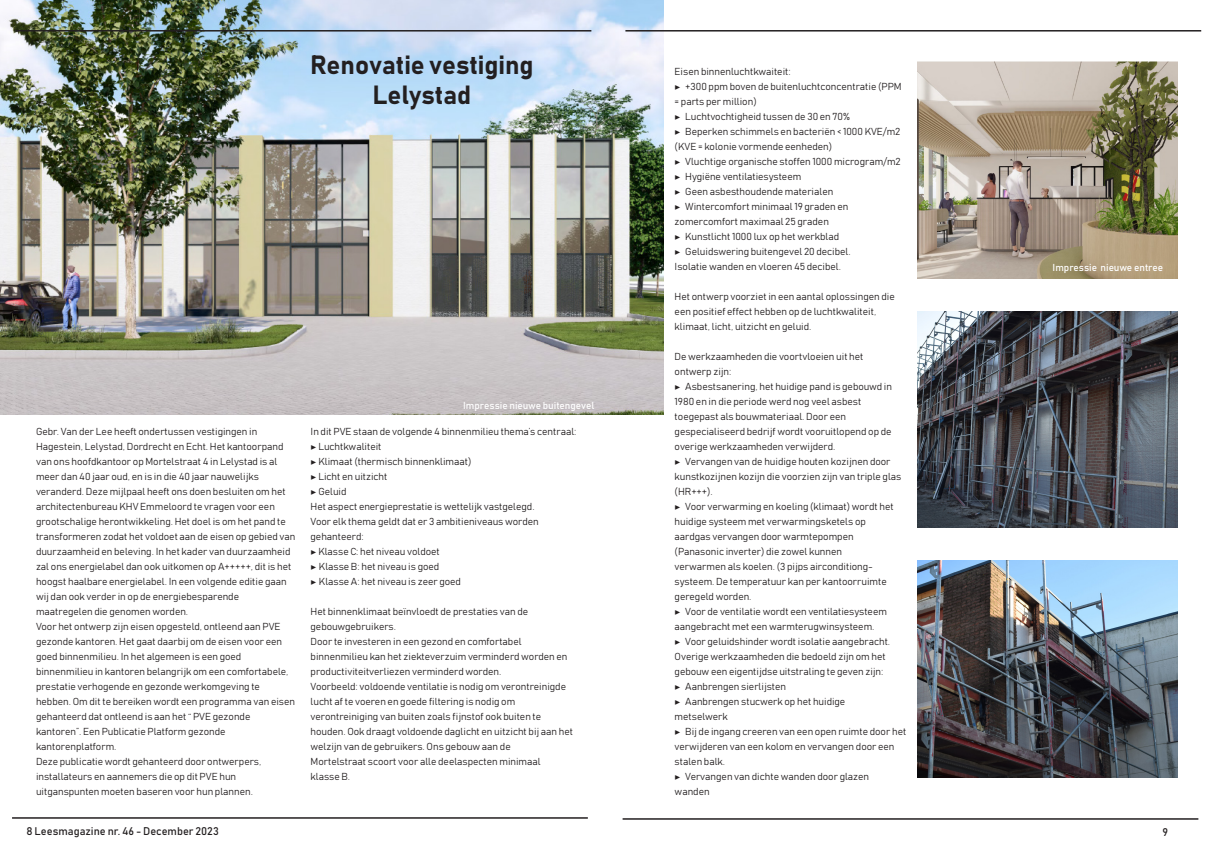
<style>
.page{position:relative;width:1214px;height:854px;background:#fff}
.page>*{position:absolute;margin:0;border:0;box-sizing:border-box;transform-origin:0 0}
.t1{font:26px "Bahnschrift";color:#231f20}
.t2{font:11px "Bahnschrift";color:#231f20}
.t3{font:10px/15px "Bahnschrift";color:#231f20}
.t4{font:10px "Bahnschrift";color:#fff}
.s1{font-family:"Minion Pro"}
</style>
<div class="page">
<img style="left:0;top:0;width:663px;height:414px">
<hr style="left:16px;top:30px;width:575px;height:2px;background:#231f20">
<hr style="left:12px;top:816px;width:575px;height:2px;background:#231f20">
<img style="left:917px;top:311px;width:260px;height:216px">
<img style="left:917px;top:560px;width:260px;height:217px">
<hr style="left:625px;top:30px;width:575px;height:2px;background:#231f20">
<hr style="left:622px;top:817px;width:576px;height:2px;background:#231f20">
<img style="left:917px;top:62px;width:260px;height:217px">
<p class="t1" style="left:310px;top:48px;width:225px">Renovatie vestiging</p>
<p class="t1" style="left:372px;top:78px;width:100px">Lelystad</p>
<p class="t3" style="left:36px;top:423px;width:223px">Gebr. Van der Lee heeft ondertussen vestigingen in</p>
<p class="t3" style="left:36px;top:438px;width:249px">Hagestein, Lelystad, Dordrecht en Echt. Het kantoorpand van ons hoofdkantoor op Mortelstraat 4 in Lelystad is al meer dan 40 jaar oud, en is in die 40 jaar nauwelijks</p>
<p class="t3" style="left:36px;top:483px;width:261px">veranderd. Deze mijlpaal heeft ons doen besluiten om het architectenbureau KHV Emmeloord te vragen voor een grootschalige herontwikkeling. Het doel is om het pand te transformeren zodat het voldoet aan de eisen op gebied van duurzaamheid en beleving. In het kader van duurzaamheid zal ons energielabel dan ook uitkomen op A+++++, dit is het hoogst haalbare energielabel. In een volgende editie gaan wij dan ook verder in op de energiebesparende</p>
<p class="t3" style="left:36px;top:603px;width:154px">maatregelen die genomen worden.</p>
<p class="t3" style="left:36px;top:618px;width:247px">Voor het ontwerp zijn eisen opgesteld, ontleend aan PVE gezonde kantoren. Het gaat daarbij om de eisen voor een goed binnenmilieu. In het algemeen is een goed</p>
<p class="t3" style="left:36px;top:663px;width:254px">binnenmilieu in kantoren belangrijk om een comfortabele, prestatie verhogende en gezonde werkomgeving te</p>
<p class="t3" style="left:36px;top:693px;width:260px">hebben. Om dit te bereiken wordt een programma van eisen gehanteerd dat ontleend is aan het “ PVE gezonde</p>
<p class="t3" style="left:36px;top:723px;width:191px">kantoren”. Een Publicatie Platform gezonde</p>
<p class="t3" style="left:36px;top:738px;width:82px">kantorenplatform.</p>
<p class="t3" style="left:36px;top:753px;width:227px">Deze publicatie wordt gehanteerd door ontwerpers,</p>
<p class="t3" style="left:36px;top:768px;width:202px">installateurs en aannemers die op dit PVE hun</p>
<p class="t3" style="left:36px;top:783px;width:218px">uitganspunten moeten baseren voor hun plannen.</p>
<p class="t4" style="left:463px;top:399px;width:133px">Impressie nieuwe buitengevel</p>
<p class="t3" style="left:310px;top:423px;width:267px">In dit PVE staan de volgende 4 binnenmilieu thema’s centraal:</p>
<p class="t3" style="left:310px;top:438px;width:72px"><span class="s1">▶</span> Luchtkwaliteit</p>
<p class="t3" style="left:310px;top:453px;width:162px"><span class="s1">▶</span> Klimaat (thermisch binnenklimaat)</p>
<p class="t3" style="left:310px;top:468px;width:78px"><span class="s1">▶</span> Licht en uitzicht</p>
<p class="t3" style="left:310px;top:483px;width:37px"><span class="s1">▶</span> Geluid</p>
<p class="t3" style="left:310px;top:498px;width:225px">Het aspect energieprestatie is wettelijk vastgelegd.</p>
<p class="t3" style="left:310px;top:513px;width:230px">Voor elk thema geldt dat er 3 ambitieniveaus worden</p>
<p class="t3" style="left:310px;top:528px;width:55px">gehanteerd:</p>
<p class="t3" style="left:310px;top:543px;width:131px"><span class="s1">▶</span> Klasse C: het niveau voldoet</p>
<p class="t3" style="left:310px;top:558px;width:130px"><span class="s1">▶</span> Klasse B: het niveau is goed</p>
<p class="t3" style="left:310px;top:573px;width:152px"><span class="s1">▶</span> Klasse A: het niveau is zeer goed</p>
<p class="t3" style="left:310px;top:603px;width:219px">Het binnenklimaat beïnvloedt de prestaties van de</p>
<p class="t3" style="left:310px;top:618px;width:87px">gebouwgebruikers.</p>
<p class="t3" style="left:310px;top:633px;width:212px">Door te investeren in een gezond en comfortabel</p>
<p class="t3" style="left:310px;top:648px;width:258px">binnenmilieu kan het ziekteverzuim verminderd worden en productiviteitverliezen verminderd worden.</p>
<p class="t3" style="left:310px;top:678px;width:257px">Voorbeeld: voldoende ventilatie is nodig om verontreinigde lucht af te voeren en goede filtering is nodig om</p>
<p class="t3" style="left:310px;top:708px;width:232px">verontreiniging van buiten zoals fijnstof ook buiten te</p>
<p class="t3" style="left:310px;top:723px;width:264px">houden. Ook draagt voldoende daglicht en uitzicht bij aan het welzijn van de gebruikers. Ons gebouw aan de</p>
<p class="t3" style="left:310px;top:753px;width:232px">Mortelstraat scoort voor alle deelaspecten minimaal</p>
<p class="t3" style="left:310px;top:768px;width:41px">klasse B.</p>
<p class="t3" style="left:674px;top:63px;width:118px">Eisen binnenluchtkwaiteit:</p>
<p class="t3" style="left:674px;top:78px;width:228px"><span class="s1">▶</span> +300 ppm boven de buitenluchtconcentratie (PPM = parts per million)</p>
<p class="t3" style="left:674px;top:108px;width:177px"><span class="s1">▶</span> Luchtvochtigheid tussen de 30 en 70%</p>
<p class="t3" style="left:674px;top:123px;width:227px"><span class="s1">▶</span> Beperken schimmels en bacteriën &lt; 1000 KVE/m2 (KVE = kolonie vormende eenheden)</p>
<p class="t3" style="left:674px;top:153px;width:228px"><span class="s1">▶</span> Vluchtige organische stoffen 1000 microgram/m2</p>
<p class="t3" style="left:674px;top:168px;width:128px"><span class="s1">▶</span> Hygiëne ventilatiesysteem</p>
<p class="t3" style="left:674px;top:183px;width:160px"><span class="s1">▶</span> Geen asbesthoudende materialen</p>
<p class="t3" style="left:674px;top:198px;width:175px"><span class="s1">▶</span> Wintercomfort minimaal 19 graden en</p>
<p class="t3" style="left:674px;top:213px;width:156px">zomercomfort maximaal 25 graden</p>
<p class="t3" style="left:674px;top:228px;width:166px"><span class="s1">▶</span> Kunstlicht 1000 lux op het werkblad</p>
<p class="t3" style="left:674px;top:243px;width:177px"><span class="s1">▶</span> Geluidswering buitengevel 20 decibel.</p>
<p class="t3" style="left:674px;top:258px;width:168px">Isolatie wanden en vloeren 45 decibel.</p>
<p class="t3" style="left:674px;top:288px;width:221px">Het ontwerp voorziet in een aantal oplossingen die een positief effect hebben op de luchtkwaliteit,</p>
<p class="t3" style="left:674px;top:318px;width:138px">klimaat, licht, uitzicht en geluid.</p>
<p class="t3" style="left:674px;top:348px;width:190px">De werkzaamheden die voortvloeien uit het</p>
<p class="t3" style="left:674px;top:363px;width:58px">ontwerp zijn:</p>
<p class="t3" style="left:674px;top:378px;width:219px"><span class="s1">▶</span> Asbestsanering, het huidige pand is gebouwd in<br>1980 en in die periode werd nog veel asbest</p>
<p class="t3" style="left:674px;top:408px;width:173px">toegepast als bouwmateriaal. Door een</p>
<p class="t3" style="left:674px;top:423px;width:218px">gespecialiseerd bedrijf wordt vooruitlopend op de overige werkzaamheden verwijderd.</p>
<p class="t3" style="left:674px;top:453px;width:228px"><span class="s1">▶</span> Vervangen van de huidige houten kozijnen door kunstkozijnen kozijn die voorzien zijn van triple glas (HR+++).</p>
<p class="t3" style="left:674px;top:498px;width:220px"><span class="s1">▶</span> Voor verwarming en koeling (klimaat) wordt het huidige systeem met verwarmingsketels op</p>
<p class="t3" style="left:674px;top:528px;width:180px">aardgas vervangen door warmtepompen</p>
<p class="t3" style="left:674px;top:543px;width:169px">(Panasonic inverter) die zowel kunnen</p>
<p class="t3" style="left:674px;top:558px;width:200px">verwarmen als koelen. (3 pijps airconditiong-</p>
<p class="t3" style="left:674px;top:573px;width:213px">systeem. De temperatuur kan per kantoorruimte geregeld worden.</p>
<p class="t3" style="left:674px;top:603px;width:214px"><span class="s1">▶</span> Voor de ventilatie wordt een ventilatiesysteem aangebracht met een warmterugwinsysteem.</p>
<p class="t3" style="left:674px;top:633px;width:217px"><span class="s1">▶</span> Voor geluidshinder wordt isolatie aangebracht.</p>
<p class="t3" style="left:674px;top:648px;width:212px">Overige werkzaamheden die bedoeld zijn om het gebouw een eigentijdse uitstraling te geven zijn:</p>
<p class="t3" style="left:674px;top:678px;width:113px"><span class="s1">▶</span> Aanbrengen sierlijsten</p>
<p class="t3" style="left:674px;top:693px;width:172px"><span class="s1">▶</span> Aanbrengen stucwerk op het huidige</p>
<p class="t3" style="left:674px;top:708px;width:55px">metselwerk</p>
<p class="t3" style="left:674px;top:723px;width:233px"><span class="s1">▶</span> Bij de ingang creeren van een open ruimte door het verwijderen van een kolom en vervangen door een stalen balk.</p>
<p class="t3" style="left:674px;top:768px;width:196px"><span class="s1">▶</span> Vervangen van dichte wanden door glazen</p>
<p class="t3" style="left:674px;top:783px;width:36px">wanden</p>
<p class="t4" style="left:1052px;top:261px;width:112px">Impressie nieuwe entree</p>
<p class="t2" style="left:27px;top:824px;width:194px">8 Leesmagazine nr. 46 - December 2023</p>
<p class="t2" style="left:1162px;top:824px;width:7px">9</p>
</div>
